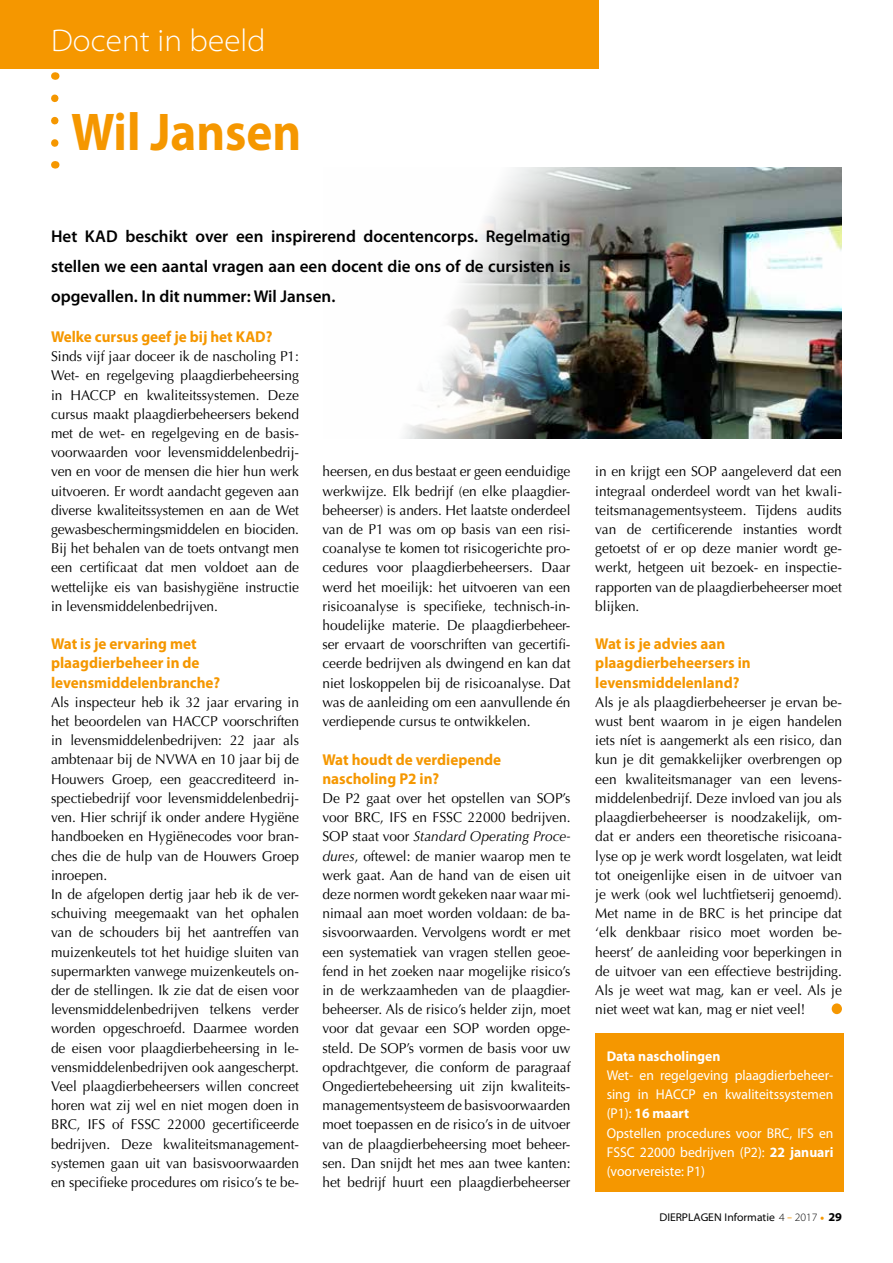
<style>
.page{position:relative;width:893px;height:1263px;background:#fff}
.page>*{position:absolute;margin:0;border:0;box-sizing:border-box;transform-origin:0 0}
.t1{font:700 53.4px "Myriad Pro";color:#f59700;scale:.92 1}
.t2{font:300 semi-expanded 31.5px "Myriad Pro";letter-spacing:.005em;color:#fff;scale:.95 1}
.t3{font:600 17.1px/30px "Myriad Pro";color:#000;text-align:justify}
.t4{font:700 15.75px/19.2px "Myriad Pro";color:#f59700;scale:.96 1}
.t5{font:14.25px/19.2px "Optima LT Std";color:#000;text-align:justify;scale:.96 1}
.t6{font:14.25px/19.2px "Myriad Pro";color:#fff;scale:.96 1}
.t7{font:700 14.25px "Myriad Pro";color:#fff;scale:.96 1}
.t8{font:semi-expanded 11.25px "Myriad Pro";color:#000;scale:.95 1}
.s1{font-style:italic}
.s2{font-weight:700}
.s3{font-weight:300}
.s4{font-weight:300;font-size:18px;color:#f59700}
.s5{font-weight:700;font-size:12px}
</style>
<div class="page">
<img style="left:404px;top:167px;width:438px;height:271px">
<div style="left:0;top:0;width:598px;height:68px;background:#f59700"></div>
<div style="left:595px;top:1033px;width:248px;height:158px;background:#f59700"></div>
<div style="left:832px;top:1003px;width:10px;height:11px;background:#f59700;border-radius:50%"></div>
<svg style="left:51px;top:98px;width:8px;height:49px"></svg>
<h2 class="t2" style="left:51px;top:21px;width:227px">Docent in beeld</h2>
<h1 class="t1" style="left:71px;top:97px;width:252px">Wil Jansen</h1>
<p class="t3" style="left:51px;top:221px;width:521px">Het KAD beschikt over een inspirerend docentencorps. Regelmatig stellen we een aantal vragen aan een docent die ons of de cursisten is opgevallen. In dit nummer: Wil Jansen.</p>
<p class="t4" style="left:51px;top:327px;width:232px">Welke cursus geef je bij het KAD?</p>
<p class="t5" style="left:51px;top:347px;width:260px">Sinds vijf jaar doceer ik de nascholing P1:<br>Wet- en regelgeving plaagdierbeheersing in HACCP en kwaliteitssystemen. Deze cursus maakt plaagdierbeheersers bekend met de wet- en regelgeving en de basis&shy;voorwaarden voor levensmiddelenbedrij&shy;ven en voor de mensen die hier hun werk uitvoeren. Er wordt aandacht gegeven aan diverse kwaliteitssystemen en aan de Wet gewasbeschermingsmiddelen en biociden.<br>Bij het behalen van de toets ontvangt men een certificaat dat men voldoet aan de wettelijke eis van basishygiëne instructie in levensmiddelenbedrijven.</p>
<p class="t4" style="left:51px;top:634px;width:178px">Wat is je ervaring met plaagdierbeheer in de levensmiddelenbranche?</p>
<p class="t5" style="left:51px;top:693px;width:260px;text-align:left">Als inspecteur heb ik 32 jaar ervaring in het beoordelen van HACCP voorschriften in levensmiddelenbedrijven: 22 jaar als ambtenaar bij de NVWA en 10 jaar bij de Houwers Groep, een geaccrediteerd in&shy;spectiebedrijf voor levensmiddelenbedrij&shy;ven. Hier schrijf ik onder andere Hygiëne handboeken en Hygiënecodes voor bran&shy;ches die de hulp van de Houwers Groep inroepen.<br>In de afgelopen dertig jaar heb ik de ver&shy;schuiving meegemaakt van het ophalen van de schouders bij het aantreffen van muizenkeutels tot het huidige sluiten van supermarkten vanwege muizenkeutels on&shy;der de stellingen. Ik zie dat de eisen voor levensmiddelenbedrijven telkens verder worden opgeschroefd. Daarmee worden de eisen voor plaagdierbeheersing in le&shy;vensmiddelenbedrijven ook aangescherpt.<br>Veel plaagdierbeheersers willen concreet horen wat zij wel en niet mogen doen in BRC, IFS of FSSC 22000 gecertificeerde bedrijven. Deze kwaliteitsmanagement&shy;systemen gaan uit van basisvoorwaarden en specifieke procedures om risico’s te be-</p>
<p class="t5" style="left:322px;top:462px;width:260px">heersen, en dus bestaat er geen eenduidige werkwijze. Elk bedrijf (en elke plaagdier&shy;beheerser) is anders. Het laatste onderdeel van de P1 was om op basis van een risi&shy;coanalyse te komen tot risicogerichte pro&shy;cedures voor plaagdierbeheersers. Daar werd het moeilijk: het uitvoeren van een risicoanalyse is specifieke, technisch-in&shy;houdelijke materie. De plaagdierbeheer&shy;ser ervaart de voorschriften van gecertifi&shy;ceerde bedrijven als dwingend en kan dat niet loskoppelen bij de risicoanalyse. Dat was de aanleiding om een aanvullende én verdiepende cursus te ontwikkelen.</p>
<p class="t4" style="left:322px;top:749px;width:188px">Wat houdt de verdiepende nascholing P2 in?</p>
<p class="t5" style="left:322px;top:789px;width:260px">De P2 gaat over het opstellen van SOP’s voor BRC, IFS en FSSC 22000 bedrijven.<br>SOP staat voor <span class="s1">Standard Operating Proce&shy;dures</span>, oftewel: de manier waarop men te werk gaat. Aan de hand van de eisen uit deze normen wordt gekeken naar waar mi&shy;nimaal aan moet worden voldaan: de ba&shy;sisvoorwaarden. Vervolgens wordt er met een systematiek van vragen stellen geoe&shy;fend in het zoeken naar mogelijke risico’s in de werkzaamheden van de plaagdier&shy;beheerser. Als de risico’s helder zijn, moet voor dat gevaar een SOP worden opge&shy;steld. De SOP’s vormen de basis voor uw opdrachtgever, die conform de paragraaf Ongediertebeheersing uit zijn kwaliteits&shy;managementsysteem de basisvoorwaarden moet toepassen en de risico’s in de uitvoer van de plaagdierbeheersing moet beheer&shy;sen. Dan snijdt het mes aan twee kanten: het bedrijf huurt een plaagdierbeheerser</p>
<p class="t5" style="left:595px;top:462px;width:258px">in en krijgt een SOP aangeleverd dat een integraal onderdeel wordt van het kwali&shy;teitsmanagementsysteem. Tijdens audits van de certificerende instanties wordt getoetst of er op deze manier wordt ge&shy;werkt, hetgeen uit bezoek- en inspectie&shy;rapporten van de plaagdierbeheerser moet blijken.</p>
<p class="t4" style="left:595px;top:634px;width:163px">Wat is je advies aan plaagdierbeheersers in levensmiddelenland?</p>
<p class="t5" style="left:595px;top:693px;width:258px">Als je als plaagdierbeheerser je ervan be&shy;wust bent waarom in je eigen handelen iets níet is aangemerkt als een risico, dan kun je dit gemakkelijker overbrengen op een kwaliteitsmanager van een levens&shy;middelenbedrijf. Deze invloed van jou als plaagdierbeheerser is noodzakelijk, om&shy;dat er anders een theoretische risicoana&shy;lyse op je werk wordt losgelaten, wat leidt tot oneigenlijke eisen in de uitvoer van je werk (ook wel luchtfietserij genoemd).<br>Met name in de BRC is het principe dat ‘elk denkbaar risico moet worden be&shy;heerst’ de aanleiding voor beperkingen in de uitvoer van een effectieve bestrijding.<br>Als je weet wat mag, kan er veel. Als je niet weet wat kan, mag er niet veel!</p>
<p class="t7" style="left:607px;top:1046px;width:120px">Data nascholingen</p>
<p class="t6" style="left:607px;top:1065px;width:238px">Wet- en regelgeving plaagdierbeheer&shy;sing in HACCP en kwaliteitssystemen (P1): <span class="s2">16 maart<br></span>Opstellen procedures voor BRC, IFS en<br>FSSC 22000 bedrijven (P2): <span class="s2">22 januari </span>(voorvereiste: P1)</p>
<p class="t8" style="left:659px;top:1211px;width:194px">DIERPLAGEN Informatie <span class="s3">4</span> <span class="s4">-</span> <span class="s3">2017</span> <span class="s4">•</span> <span class="s5">29</span></p>
</div>
